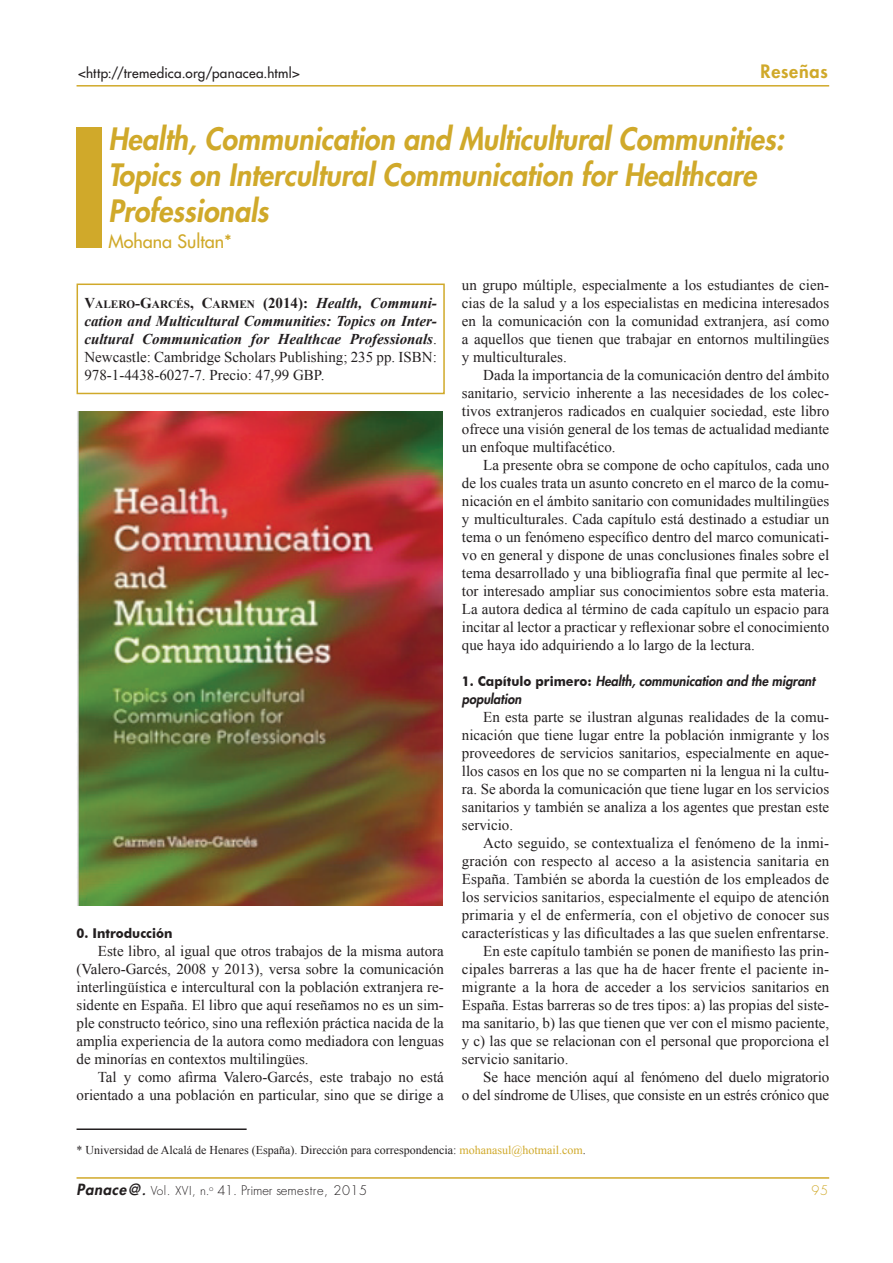
<style>
.page{position:relative;width:893px;height:1263px;background:#fff}
.page>*{position:absolute;margin:0;border:0;box-sizing:border-box;transform-origin:0 0}
.t1{font:italic 800 30px/36px "Futura Std";color:#d0a92a;scale:.95 1}
.t2{font:500 18px "Futura Std";color:#d0a92a}
.t3{font:800 18px "Futura Std";letter-spacing:.04em;color:#d0a92a}
.t4{font:15px/18px "Times New Roman";color:#231f20;text-align:justify}
.t5{font:italic 700 15px/18px "Times New Roman";color:#231f20;text-align:justify}
.t6{font:italic 800 13.5px/18px "Futura Std";color:#231f20;scale:.95 1}
.t7{font:500 13.5px "Futura Std";letter-spacing:.02em;color:#231f20}
.t8{font:700 13.5px "Futura BT";color:#231f20;scale:.95 1}
.t9{font:300 12.9px "Futura Std";letter-spacing:.015em;color:#231f20}
.t10{font:300 12.9px "Futura Std";color:#d0a92a}
.t11{font:12px "Times New Roman";color:#231f20}
.t12{font:700 11.25px "Times New Roman";color:#231f20}
.s1{font-size:15px}
.s2{font-style:italic;font-size:15px}
.s3{font-weight:400;font-style:normal}
.s4{font-family:"Futura BT";font-weight:700;font-style:normal}
.s5{color:#d0a92a}
.s6{font-weight:800;font-style:italic;font-size:15px}
.s7{font-weight:800;font-style:italic;font-size:12px}
.s8{font-size:12px}
</style>
<div class="page">
<hr style="left:77px;top:1177px;width:752px;height:2px;background:#d0a92a">
<hr style="left:77px;top:85px;width:752px;height:2px;background:#d0a92a">
<hr style="left:77px;top:1128px;width:170px;height:2px;background:#231f20">
<div style="left:77px;top:128px;width:25px;height:120px;background:#d0a92a"></div>
<div style="left:77px;top:284px;width:368px;height:110px;border:2px solid #d0a92a"></div>
<img style="left:77px;top:411px;width:366px;height:495px">
<p class="t7" style="left:78px;top:65px;width:223px">&lt;http://tremedica.org/panacea.html&gt;</p>
<p class="t3" style="left:761px;top:60px;width:69px">Reseñas</p>
<h1 class="t1" style="left:108px;top:122px;width:713px">Health, Communication and Multicultural Communities:<br>Topics on Intercultural Communication for Healthcare<br>Professionals</h1>
<p class="t2" style="left:108px;top:230px;width:125px">Mohana Sultan*</p>
<p class="t12" style="left:84px;top:296px;width:354px"><span class="s1">V</span>ALERO<span class="s1">-G</span>ARCÉS<span class="s1">, C</span>ARMEN <span class="s1">(2014)</span><span class="s1">:</span> <span class="s2">Health, Communi-</span></p>
<p class="t5" style="left:84px;top:311px;width:354px">cation and Multicultural Communities: Topics on Inter&shy;cultural Communication for Healthcae Professionals<span class="s3">.<br>Newcastle: Cambridge Scholars Publishing; 235 pp. ISBN:<br>978-1-4438-6027-7. Precio: 47,99 GBP.</span></p>
<p class="t8" style="left:77px;top:925px;width:103px">0. Introducción</p>
<p class="t4" style="left:77px;top:941px;width:369px;text-indent:21px">Este libro, al igual que otros trabajos de la misma autora (Valero-Garcés, 2008 y 2013), versa sobre la comunicación interlingüística e intercultural con la población extranjera re&shy;sidente en España. El libro que aquí reseñamos no es un sim&shy;ple constructo teórico, sino una reflexión práctica nacida de la amplia experiencia de la autora como mediadora con lenguas de minorías en contextos multilingües.</p>
<p class="t4" style="left:77px;top:1067px;width:369px;text-align:right">Tal y como afirma Valero-Garcés, este trabajo no está orientado a una población en particular, sino que se dirige a</p>
<p class="t4" style="left:462px;top:275px;width:369px">un grupo múltiple, especialmente a los estudiantes de cien&shy;cias de la salud y a los especialistas en medicina interesados en la comunicación con la comunidad extranjera, así como a aquellos que tienen que trabajar en entornos multilingües y multiculturales.</p>
<p class="t4" style="left:462px;top:365px;width:369px;text-indent:21px">Dada la importancia de la comunicación dentro del ámbito sanitario, servicio inherente a las necesidades de los colec&shy;tivos extranjeros radicados en cualquier sociedad, este libro ofrece una visión general de los temas de actualidad mediante un enfoque multifacético.</p>
<p class="t4" style="left:462px;top:455px;width:369px;text-indent:21px">La presente obra se compone de ocho capítulos, cada uno de los cuales trata un asunto concreto en el marco de la comu&shy;nicación en el ámbito sanitario con comunidades multilingües y multiculturales. Cada capítulo está destinado a estudiar un tema o un fenómeno específico dentro del marco comunicati&shy;vo en general y dispone de unas conclusiones finales sobre el tema desarrollado y una bibliografía final que permite al lec&shy;tor interesado ampliar sus conocimientos sobre esta materia.<br>La autora dedica al término de cada capítulo un espacio para incitar al lector a practicar y reflexionar sobre el conocimiento que haya ido adquiriendo a lo largo de la lectura.</p>
<p class="t6" style="left:462px;top:672px;width:373px"><span class="s4">1. Capítulo primero:</span> Health, communication and the migrant population</p>
<p class="t4" style="left:462px;top:707px;width:369px;text-indent:21px">En esta parte se ilustran algunas realidades de la comu&shy;nicación que tiene lugar entre la población inmigrante y los proveedores de servicios sanitarios, especialmente en aque&shy;llos casos en los que no se comparten ni la lengua ni la cultu&shy;ra. Se aborda la comunicación que tiene lugar en los servicios sanitarios y también se analiza a los agentes que prestan este servicio.</p>
<p class="t4" style="left:483px;top:833px;width:348px">Acto seguido, se contextualiza el fenómeno de la inmi-</p>
<p class="t4" style="left:462px;top:851px;width:369px">gración con respecto al acceso a la asistencia sanitaria en</p>
<p class="t4" style="left:462px;top:869px;width:369px">España. También se aborda la cuestión de los empleados de</p>
<p class="t4" style="left:462px;top:887px;width:369px">los servicios sanitarios, especialmente el equipo de atención</p>
<p class="t4" style="left:462px;top:905px;width:369px">primaria y el de enfermería, con el objetivo de conocer sus</p>
<p class="t4" style="left:462px;top:923px;width:369px">características y las dificultades a las que suelen enfrentarse.</p>
<p class="t4" style="left:483px;top:941px;width:348px">En este capítulo también se ponen de manifiesto las prin-</p>
<p class="t4" style="left:462px;top:959px;width:369px">cipales barreras a las que ha de hacer frente el paciente in-</p>
<p class="t4" style="left:462px;top:977px;width:369px">migrante a la hora de acceder a los servicios sanitarios en</p>
<p class="t4" style="left:462px;top:995px;width:369px">España. Estas barreras so de tres tipos: a) las propias del siste-</p>
<p class="t4" style="left:462px;top:1013px;width:369px">ma sanitario, b) las que tienen que ver con el mismo paciente,</p>
<p class="t4" style="left:462px;top:1031px;width:369px">y c) las que se relacionan con el personal que proporciona el</p>
<p class="t4" style="left:462px;top:1049px;width:108px">servicio sanitario.</p>
<p class="t4" style="left:483px;top:1067px;width:348px">Se hace mención aquí al fenómeno del duelo migratorio</p>
<p class="t4" style="left:462px;top:1085px;width:369px">o del síndrome de Ulises, que consiste en un estrés crónico que</p>
<p class="t11" style="left:77px;top:1141px;width:511px">* Universidad de Alcalá de Henares (España). Dirección para correspondencia: <span class="s5">mohanasul@hotmail.com</span>.</p>
<p class="t9" style="left:77px;top:1182px;width:292px"><span class="s6">Panace@</span><span class="s7">.</span> <span class="s8">Vol. XVI, n.</span><sup>o</sup> 41. Primer semestre, 2015</p>
<p class="t10" style="left:812px;top:1182px;width:18px">95</p>
</div>
